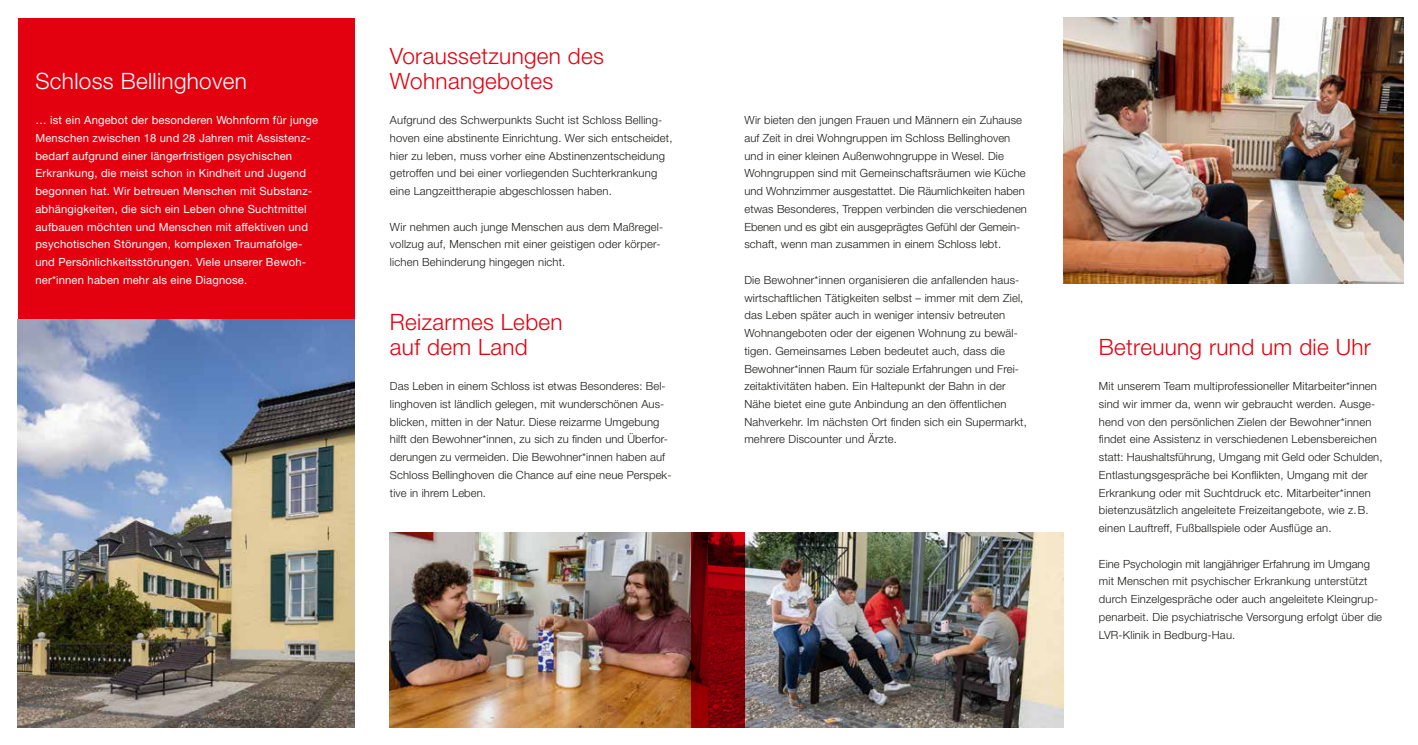
<style>
.page{position:relative;width:1418px;height:745px;background:#fff}
.page>*{position:absolute;margin:0;border:0;box-sizing:border-box;transform-origin:0 0}
.t1{font:300 22.5px/24.8px "Helvetica Neue";letter-spacing:.015em;color:#e3000f}
.t2{font:300 22.5px "Helvetica Neue";letter-spacing:.015em;color:#fff}
.t3{font:300 11.25px/17.8px "Helvetica Neue";letter-spacing:.015em;color:#1a1a18}
.t4{font:11.25px/17.8px "Helvetica Neue";letter-spacing:.015em;color:#fff}
</style>
<div class="page">
<div style="left:18px;top:18px;width:336px;height:301px;background:#e3000f"></div>
<img style="left:1063px;top:18px;width:340px;height:265px">
<img style="left:18px;top:319px;width:336px;height:407px">
<img style="left:390px;top:532px;width:673px;height:194px">
<svg style="left:691px;top:532px;width:53px;height:194px;background:#790006"></svg>
<h1 class="t2" style="left:35px;top:67px;width:213px">Schloss Bellinghoven</h1>
<p class="t4" style="left:35px;top:111px;width:284px">… ist ein Angebot der besonderen Wohnform für junge Menschen zwischen 18 und 28 Jahren mit Assistenz&shy;bedarf aufgrund einer längerfristigen psychischen Erkrankung, die meist schon in Kindheit und Jugend begonnen hat. Wir betreuen Menschen mit Substanz&shy;abhängigkeiten, die sich ein Leben ohne Suchtmittel aufbauen möchten und Menschen mit affektiven und psychotischen Störungen, komplexen Traumafolge&shy;und Persönlichkeitsstörungen. Viele unserer Bewoh&shy;ner*innen haben mehr als eine Diagnose.</p>
<h1 class="t1" style="left:390px;top:43px;width:216px">Voraussetzungen des<br>Wohnangebotes</h1>
<p class="t3" style="left:390px;top:111px;width:284px">Aufgrund des Schwerpunkts Sucht ist Schloss Belling&shy;hoven eine abstinente Einrichtung. Wer sich entscheidet, hier zu leben, muss vorher eine Abstinenzentscheidung getroffen und bei einer vorliegenden Suchterkrankung eine Langzeittherapie abgeschlossen haben.</p>
<p class="t3" style="left:390px;top:217px;width:275px">Wir nehmen auch junge Menschen aus dem Maßregel&shy;vollzug auf, Menschen mit einer geistigen oder körper&shy;lichen Behinderung hingegen nicht.</p>
<h1 class="t1" style="left:390px;top:309px;width:174px">Reizarmes Leben auf dem Land</h1>
<p class="t3" style="left:390px;top:377px;width:283px">Das Leben in einem Schloss ist etwas Besonderes: Bel&shy;linghoven ist ländlich gelegen, mit wunderschönen Aus&shy;blicken, mitten in der Natur. Diese reizarme Umgebung hilft den Bewohner*innen, zu sich zu finden und Überfor&shy;derungen zu vermeiden. Die Bewohner*innen haben auf Schloss Bellinghoven die Chance auf eine neue Perspek&shy;tive in ihrem Leben.</p>
<p class="t3" style="left:744px;top:111px;width:284px">Wir bieten den jungen Frauen und Männern ein Zuhause auf Zeit in drei Wohngruppen im Schloss Bellinghoven und in einer kleinen Außenwohngruppe in Wesel. Die Wohngruppen sind mit Gemeinschaftsräumen wie Küche und Wohnzimmer ausgestattet. Die Räumlichkeiten haben etwas Besonderes, Treppen verbinden die verschiedenen Ebenen und es gibt ein ausgeprägtes Gefühl der Gemein&shy;schaft, wenn man zusammen in einem Schloss lebt.</p>
<p class="t3" style="left:744px;top:270px;width:284px">Die Bewohner*innen organisieren die anfallenden haus&shy;wirtschaftlichen Tätigkeiten selbst – immer mit dem Ziel, das Leben später auch in weniger intensiv betreuten Wohnangeboten oder der eigenen Wohnung zu bewäl&shy;tigen. Gemeinsames Leben bedeutet auch, dass die Bewohner*innen Raum für soziale Erfahrungen und Frei&shy;zeitaktivitäten haben. Ein Haltepunkt der Bahn in der Nähe bietet eine gute Anbindung an den öffentlichen Nahverkehr. Im nächsten Ort finden sich ein Supermarkt, mehrere Discounter und Ärzte.</p>
<h1 class="t1" style="left:1098px;top:333px;width:273px">Betreuung rund um die Uhr</h1>
<p class="t3" style="left:1098px;top:377px;width:285px">Mit unserem Team multiprofessioneller Mitarbeiter*innen sind wir immer da, wenn wir gebraucht werden. Ausge&shy;hend von den persönlichen Zielen der Bewohner*innen findet eine Assistenz in verschiedenen Lebensbereichen statt: Haushaltsführung, Umgang mit Geld oder Schulden, Entlastungsgespräche bei Konflikten, Umgang mit der Erkrankung oder mit Suchtdruck etc. Mitarbeiter*innen bietenzusätzlich angeleitete Freizeitangebote, wie z.B. einen Lauftreff, Fußballspiele oder Ausflüge an.</p>
<p class="t3" style="left:1098px;top:554px;width:285px">Eine Psychologin mit langjähriger Erfahrung im Umgang mit Menschen mit psychischer Erkrankung unterstützt durch Einzelgespräche oder auch angeleitete Kleingrup&shy;penarbeit. Die psychiatrische Versorgung erfolgt über die LVR-Klinik in Bedburg-Hau.</p>
</div>
